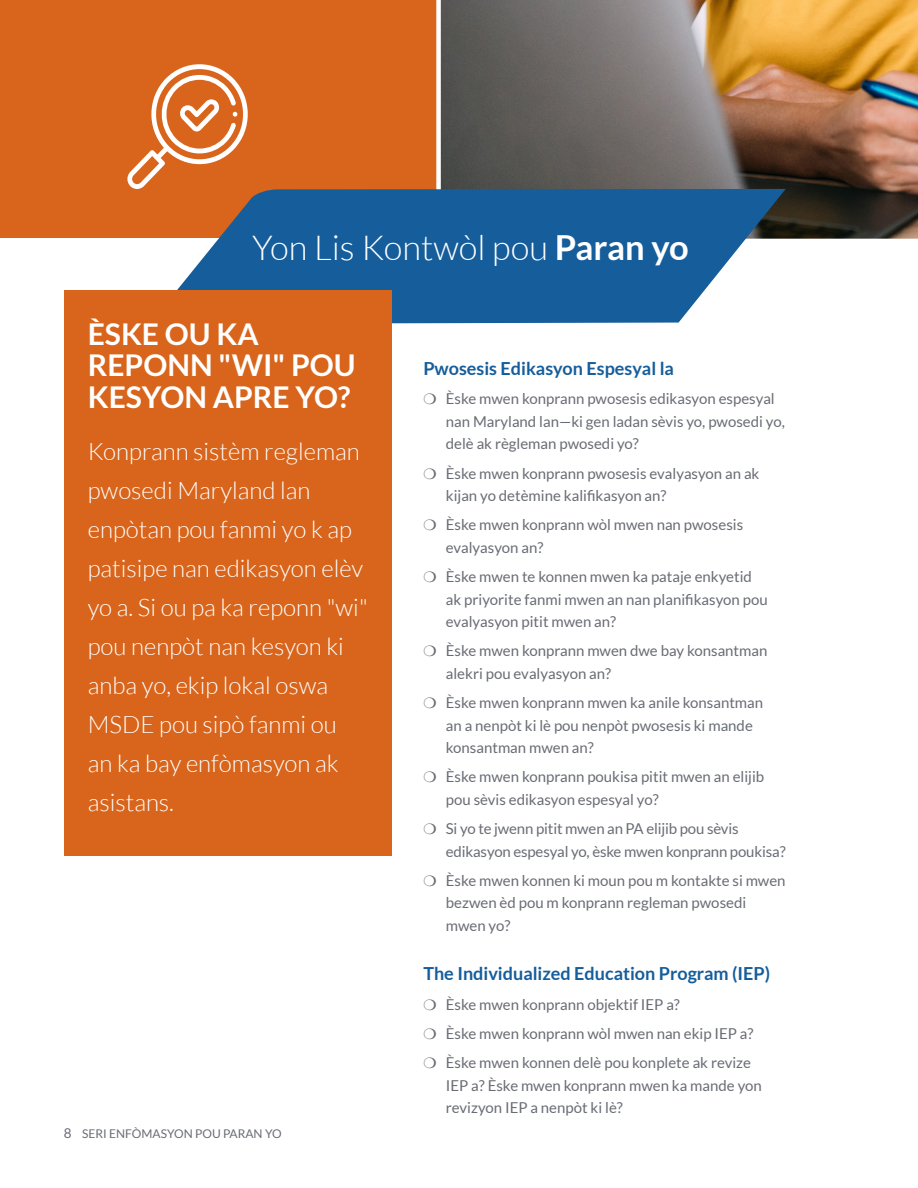
<style>
.page{position:relative;width:918px;height:1188px;background:#fff}
.page>*{position:absolute;margin:0;border:0;box-sizing:border-box;transform-origin:0 0}
.H1_line1{font:300 34.5px "Lato";color:#fff}
.t1{font:700 30px/31.5px "Lato";color:#fff}
.t2{font:300 24px/39px "Lato";color:#fff}
.t3{font:700 18px "Lato";color:#155d9b}
.Bullet_Body_text{font:15px/22.5px "Lato";color:#696c74}
.t4{font:12px "Lato";color:#696c74}
.s1{font-weight:700}
.s2{font-size:13.5px}
</style>
<div class="page">
<div style="left:0;top:0;width:918px;height:238px;background:#d8651b"></div>
<svg style="left:436px;top:0;width:482px;height:239px;background:#856f57"></svg>
<svg style="left:127px;top:64px;width:121px;height:125px"></svg>
<svg style="left:177px;top:189px;width:609px;height:135px;background:#356d9e"></svg>
<div style="left:64px;top:290px;width:328px;height:565px;background:#d8651b"></div>
<p class="H1_line1" style="left:252px;top:229px;width:438px">Yon Lis Kontwòl pou <span class="s1">Paran yo</span></p>
<p class="t1" style="left:88px;top:317px;width:269px">ÈSKE OU KA<br>REPONN "WI" POU<br>KESYON APRE YO?</p>
<p class="t2" style="left:88px;top:432px;width:282px">Konprann sistèm regleman pwosedi Maryland lan enpòtan pou fanmi yo k ap patisipe nan edikasyon elèv yo a. Si ou pa ka reponn "wi" pou nenpòt nan kesyon ki anba yo, ekip lokal oswa<br>MSDE pou sipò fanmi ou<br>an ka bay enfòmasyon ak asistans.</p>
<p class="t4" style="left:64px;top:1127px;width:219px"><span class="s2">8</span> SERI ENFÒMASYON POU PARAN YO</p>
<h3 class="t3" style="left:423px;top:358px;width:252px">Pwosesis Edikasyon Espesyal la</h3>
<p class="Bullet_Body_text" style="left:446px;top:388px;width:341px;text-indent:-22px">❍ Èske mwen konprann pwosesis edikasyon espesyal nan Maryland lan—ki gen ladan sèvis yo, pwosedi yo, delè ak règleman pwosedi yo?</p>
<p class="Bullet_Body_text" style="left:446px;top:462px;width:315px;text-indent:-22px">❍ Èske mwen konprann pwosesis evalyasyon an ak kijan yo detèmine kalifikasyon an?</p>
<p class="Bullet_Body_text" style="left:446px;top:514px;width:299px;text-indent:-22px">❍ Èske mwen konprann wòl mwen nan pwosesis evalyasyon an?</p>
<p class="Bullet_Body_text" style="left:446px;top:565px;width:323px;text-indent:-22px">❍ Èske mwen te konnen mwen ka pataje enkyetid ak priyorite fanmi mwen an nan planifikasyon pou evalyasyon pitit mwen an?</p>
<p class="Bullet_Body_text" style="left:446px;top:640px;width:323px;text-indent:-22px">❍ Èske mwen konprann mwen dwe bay konsantman alekri pou evalyasyon an?</p>
<p class="Bullet_Body_text" style="left:446px;top:691px;width:319px;text-indent:-22px">❍ Èske mwen konprann mwen ka anile konsantman an a nenpòt ki lè pou nenpòt pwosesis ki mande konsantman mwen an?</p>
<p class="Bullet_Body_text" style="left:446px;top:766px;width:320px;text-indent:-22px">❍ Èske mwen konprann poukisa pitit mwen an elijib pou sèvis edikasyon espesyal yo?</p>
<p class="Bullet_Body_text" style="left:446px;top:817px;width:341px;text-indent:-22px">❍ Si yo te jwenn pitit mwen an PA elijib pou sèvis edikasyon espesyal yo, èske mwen konprann poukisa?</p>
<p class="Bullet_Body_text" style="left:446px;top:869px;width:341px;text-indent:-22px">❍ Èske mwen konnen ki moun pou m kontakte si mwen bezwen èd pou m konprann regleman pwosedi mwen yo?</p>
<h3 class="t3" style="left:423px;top:964px;width:348px">The Individualized Education Program (IEP)</h3>
<p class="Bullet_Body_text" style="left:423px;top:993px;width:258px">❍ Èske mwen konprann objektif IEP a?</p>
<p class="Bullet_Body_text" style="left:423px;top:1022px;width:332px">❍ Èske mwen konprann wòl mwen nan ekip IEP a?</p>
<p class="Bullet_Body_text" style="left:446px;top:1051px;width:318px;text-indent:-22px">❍ Èske mwen konnen delè pou konplete ak revize<br>IEP a? Èske mwen konprann mwen ka mande yon revizyon IEP a nenpòt ki lè?</p>
</div>
